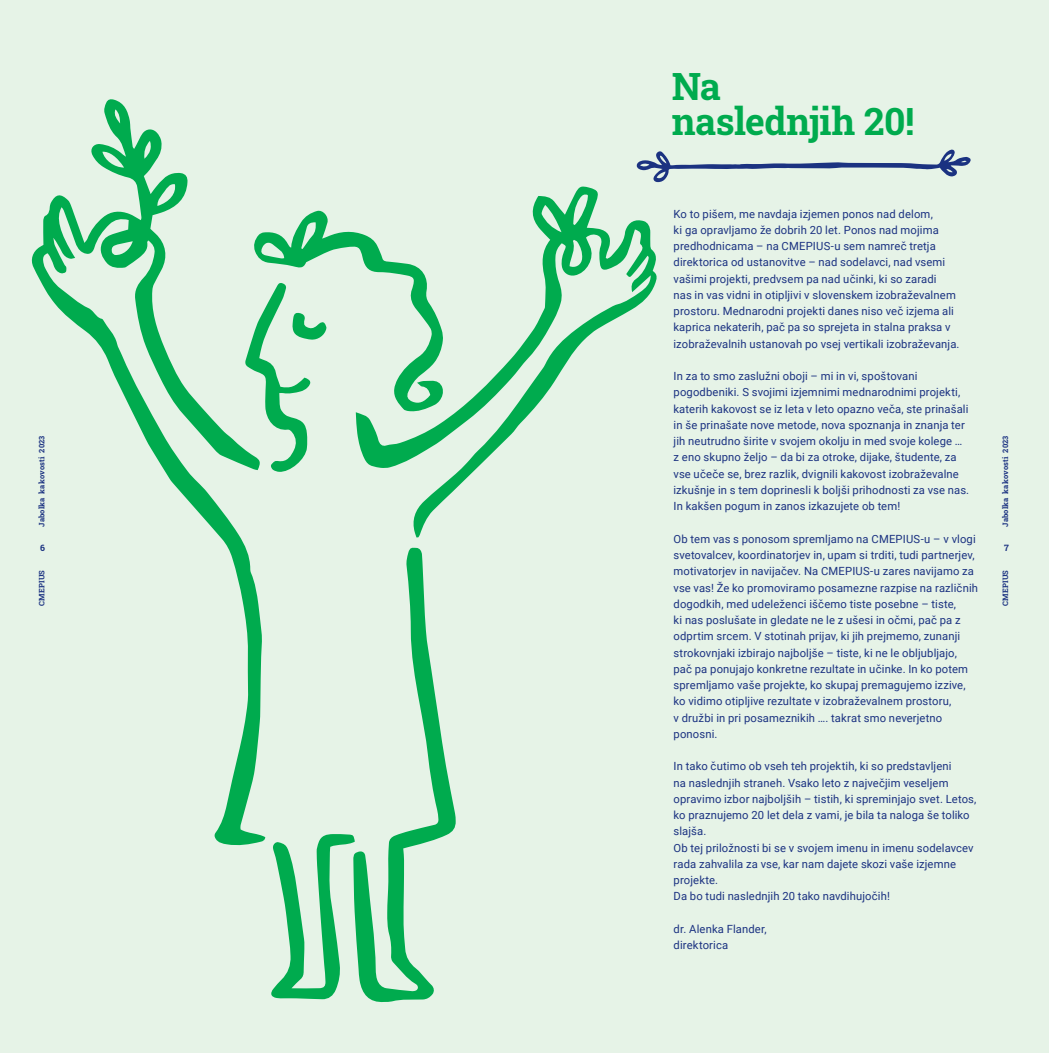
<style>
.page{position:relative;width:1049px;height:1053px;background:#fff}
.page>*{position:absolute;margin:0;border:0;box-sizing:border-box;transform-origin:0 0}
.t1{font:37.5px/35px "Roboto Slab";letter-spacing:-.015em;color:#00ab4e}
.t2{font:11.25px/16.2px "Roboto";letter-spacing:.01em;color:#1b3281}
.t3{font:8.75px "Roboto Slab";color:#1b3281}
.t4{font:7.5px "Roboto Slab";letter-spacing:.02em;color:#1b3281}
</style>
<div class="page">
<div style="left:0;top:0;width:1049px;height:1052px;background:#e6f3e7"></div>
<svg style="left:31px;top:99px;width:234px;height:747px"></svg>
<svg style="left:413px;top:186px;width:244px;height:351px"></svg>
<svg style="left:355px;top:547px;width:101px;height:455px"></svg>
<svg style="left:271px;top:834px;width:84px;height:165px"></svg>
<svg style="left:245px;top:209px;width:199px;height:263px"></svg>
<svg style="left:636px;top:149px;width:335px;height:33px"></svg>
<h1 class="t1" style="left:672px;top:68px;width:244px">Na<br>naslednjih 20!</h1>
<p class="t2" style="left:673px;top:205px;width:287px">Ko to pišem, me navdaja izjemen ponos nad delom,<br>ki ga opravljamo že dobrih 20 let. Ponos nad mojima predhodnicama – na CMEPIUS-u sem namreč tretja direktorica od ustanovitve – nad sodelavci, nad vsemi vašimi projekti, predvsem pa nad učinki, ki so zaradi<br>nas in vas vidni in otipljivi v slovenskem izobraževalnem prostoru. Mednarodni projekti danes niso več izjema ali kaprica nekaterih, pač pa so sprejeta in stalna praksa v izobraževalnih ustanovah po vsej vertikali izobraževanja.</p>
<p class="t2" style="left:673px;top:367px;width:297px">In za to smo zaslužni oboji – mi in vi, spoštovani pogodbeniki. S svojimi izjemnimi mednarodnimi projekti, katerih kakovost se iz leta v leto opazno veča, ste prinašali in še prinašate nove metode, nova spoznanja in znanja ter jih neutrudno širite v svojem okolju in med svoje kolege … z eno skupno željo – da bi za otroke, dijake, študente, za vse učeče se, brez razlik, dvignili kakovost izobraževalne izkušnje in s tem doprinesli k boljši prihodnosti za vse nas.<br>In kakšen pogum in zanos izkazujete ob tem!</p>
<p class="t2" style="left:673px;top:530px;width:306px">Ob tem vas s ponosom spremljamo na CMEPIUS-u – v vlogi svetovalcev, koordinatorjev in, upam si trditi, tudi partnerjev, motivatorjev in navijačev. Na CMEPIUS-u zares navijamo za vse vas! Že ko promoviramo posamezne razpise na različnih dogodkih, med udeleženci iščemo tiste posebne – tiste,<br>ki nas poslušate in gledate ne le z ušesi in očmi, pač pa z odprtim srcem. V stotinah prijav, ki jih prejmemo, zunanji strokovnjaki izbirajo najboljše – tiste, ki ne le obljubljajo, pač pa ponujajo konkretne rezultate in učinke. In ko potem spremljamo vaše projekte, ko skupaj premagujemo izzive, ko vidimo otipljive rezultate v izobraževalnem prostoru,<br>v družbi in pri posameznikih …. takrat smo neverjetno ponosni.</p>
<p class="t2" style="left:673px;top:757px;width:304px">In tako čutimo ob vseh teh projektih, ki so predstavljeni<br>na naslednjih straneh. Vsako leto z največjim veseljem opravimo izbor najboljših – tistih, ki spreminjajo svet. Letos, ko praznujemo 20 let dela z vami, je bila ta naloga še toliko slajša.<br>Ob tej priložnosti bi se v svojem imenu in imenu sodelavcev rada zahvalila za vse, kar nam dajete skozi vaše izjemne projekte.<br>Da bo tudi naslednjih 20 tako navdihujočih!</p>
<p class="t2" style="left:673px;top:920px;width:95px">dr. Alenka Flander, direktorica</p>
<p class="t4" style="left:36px;top:527px;width:93px;rotate:-90deg">Jabolka kakovosti 2023</p>
<p class="t4" style="left:1000px;top:527px;width:93px;rotate:-90deg">Jabolka kakovosti 2023</p>
<p class="t3" style="left:40px;top:541px;width:6px">6</p>
<p class="t3" style="left:1004px;top:541px;width:6px">7</p>
<p class="t4" style="left:36px;top:605px;width:37px;rotate:-90deg">CMEPIUS</p>
<p class="t4" style="left:1000px;top:605px;width:37px;rotate:-90deg">CMEPIUS</p>
</div>
